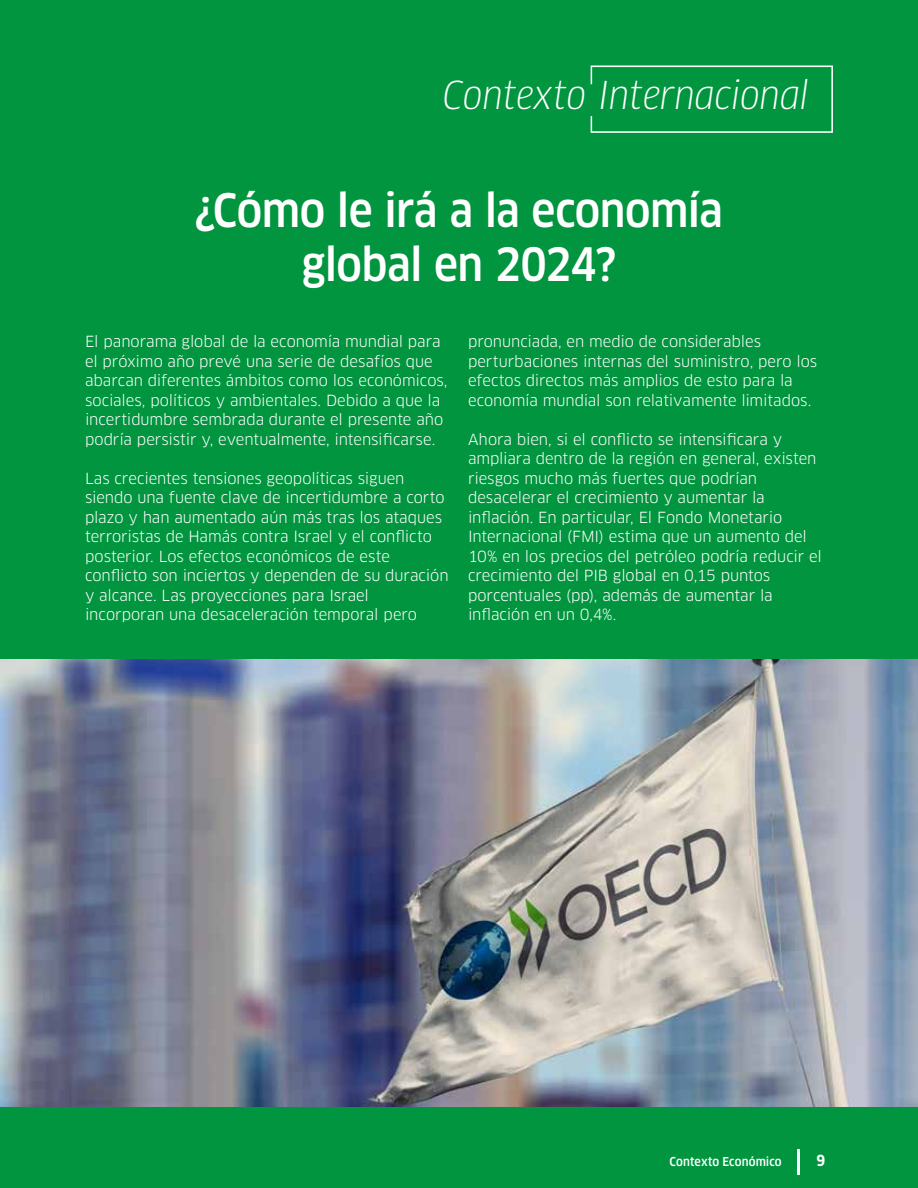
<style>
.page{position:relative;width:918px;height:1188px;background:#00953e}
.page>*{position:absolute;margin:0;border:0;box-sizing:border-box;transform-origin:0 0}
.t1{font:500 45px/54px "Clan Pro Narr";letter-spacing:-.015em;color:#fff;text-align:center}
.t2{font:italic 37.5px "Clan Pro Narr";color:#fff}
.t3{font:15px/19.5px "Clan Pro";letter-spacing:-.005em;color:#fff}
.t4{font:700 15px "Clan Pro Narr";color:#fff}
.t5{font:500 12px "Clan Pro Narr";letter-spacing:.01em;color:#fff}
</style>
<div class="page">
<img style="left:0;top:659px;width:918px;height:448px">
<hr style="left:797px;top:1149px;width:2px;height:25px;background:#fff">
<svg style="left:590px;top:65px;width:243px;height:68px"></svg>
<h2 class="t2" style="left:443px;top:73px;width:367px">Contexto Internacional</h2>
<h1 class="t1" style="left:195px;top:184px;width:530px">¿Cómo le irá a la economía global en 2024?</h1>
<p class="t3" style="left:85px;top:332px;width:364px">El panorama global de la economía mundial para el próximo año prevé una serie de desafíos que abarcan diferentes ámbitos como los económicos, sociales, políticos y ambientales. Debido a que la incertidumbre sembrada durante el presente año podría persistir y, eventualmente, intensificarse.</p>
<p class="t3" style="left:85px;top:469px;width:365px">Las crecientes tensiones geopolíticas siguen siendo una fuente clave de incertidumbre a corto plazo y han aumentado aún más tras los ataques terroristas de Hamás contra Israel y el conflicto posterior. Los efectos económicos de este conflicto son inciertos y dependen de su duración y alcance. Las proyecciones para Israel incorporan una desaceleración temporal pero</p>
<p class="t3" style="left:468px;top:332px;width:351px">pronunciada, en medio de considerables perturbaciones internas del suministro, pero los efectos directos más amplios de esto para la economía mundial son relativamente limitados.</p>
<p class="t3" style="left:468px;top:430px;width:355px">Ahora bien, si el conflicto se intensificara y ampliara dentro de la región en general, existen riesgos mucho más fuertes que podrían desacelerar el crecimiento y aumentar la inflación. En particular, El Fondo Monetario Internacional (FMI) estima que un aumento del 10% en los precios del petróleo podría reducir el crecimiento del PIB global en 0,15 puntos porcentuales (pp), además de aumentar la inflación en un 0,4%.</p>
<p class="t5" style="left:670px;top:1155px;width:114px">Contexto Económico</p>
<p class="t4" style="left:817px;top:1152px;width:10px">9</p>
</div>
